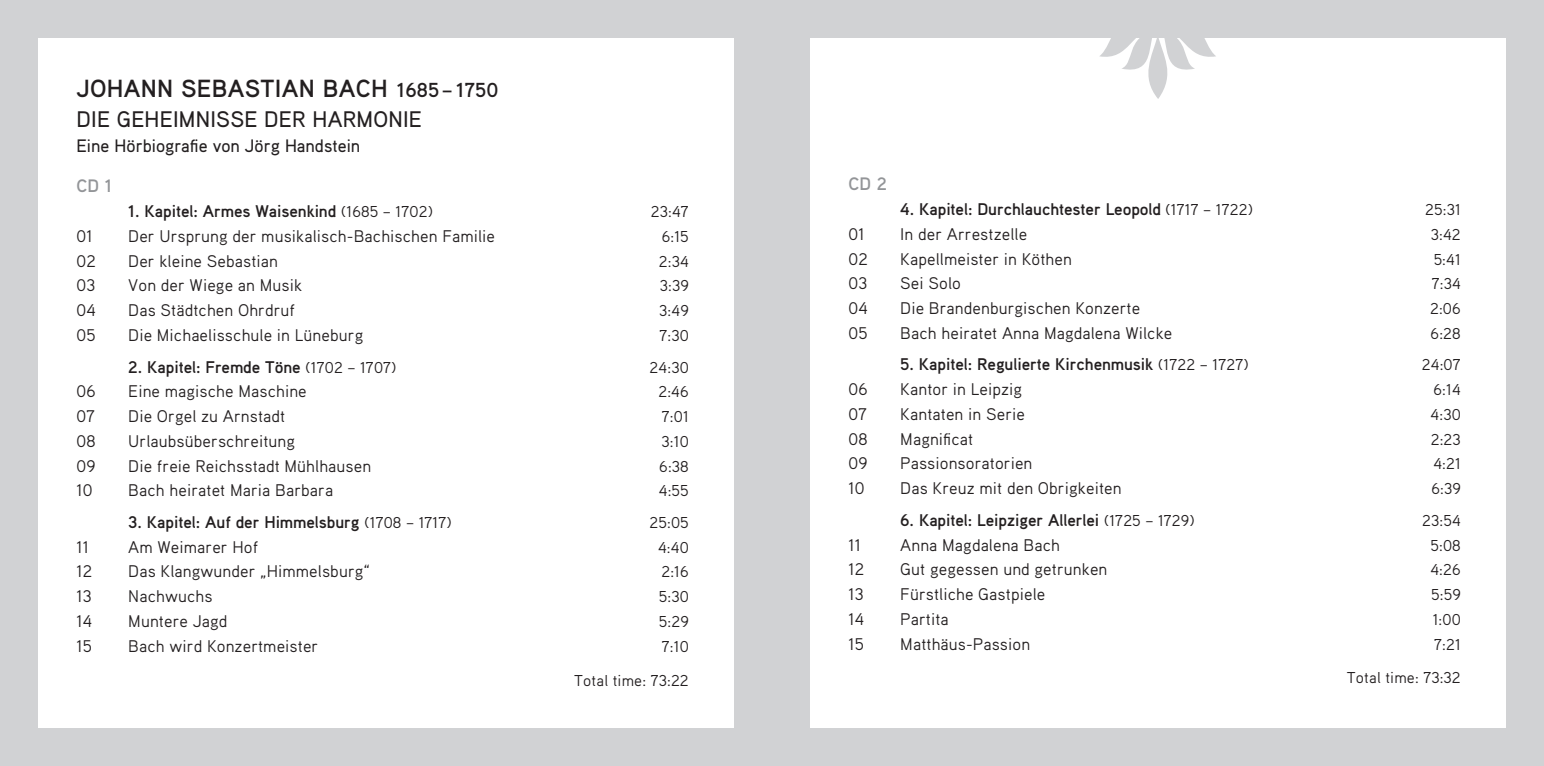
<style>
.page{position:relative;width:1544px;height:766px;background:#fff}
.page>*{position:absolute;margin:0;border:0;box-sizing:border-box;transform-origin:0 0}
.t1{font:700 24.75px "Aaux Pro";letter-spacing:.01em;color:#231f20}
.t2{font:500 22.5px "Aaux Pro";letter-spacing:.01em;color:#231f20}
.t3{font:500 18px "Aaux Pro";color:#231f20}
.t4{font:700 18px "Aaux Pro";color:#939598}
.t5{font:16.88px "Aaux Pro";letter-spacing:.005em;color:#231f20}
.t6{font:700 16.88px "Aaux Pro";letter-spacing:-.005em;color:#231f20}
.t7{font:15.75px/33.8px "Aaux Pro";letter-spacing:.01em;color:#231f20;text-align:right}
.s1{font-size:20.25px}
.s2{font-weight:400;font-size:15.75px}
</style>
<div class="page">
<div style="left:0;top:0;width:1543px;height:765px;background:#d1d2d4"></div>
<div style="left:810px;top:38px;width:695px;height:689px;background:#fff"></div>
<svg style="left:1099px;top:38px;width:117px;height:61px"></svg>
<div style="left:38px;top:38px;width:695px;height:689px;background:#fff"></div>
<h1 class="t1" style="left:77px;top:72px;width:423px">JOHANN SEBASTIAN BACH <span class="s1">1685– 1750</span></h1>
<h2 class="t2" style="left:77px;top:105px;width:347px">DIE GEHEIMNISSE DER HARMONIE</h2>
<p class="t3" style="left:77px;top:134px;width:285px">Eine Hörbiografie von Jörg Handstein</p>
<p class="t4" style="left:77px;top:174px;width:37px">CD 1</p>
<p class="t6" style="left:128px;top:200px;width:306px">1. Kapitel: Armes Waisenkind <span class="s2">(1685 – 1702)</span></p>
<p class="t7" style="left:651px;top:194px;width:39px">23:47</p>
<p class="t5" style="left:77px;top:225px;width:17px">01</p>
<p class="t5" style="left:128px;top:225px;width:368px">Der Ursprung der musikalisch-Bachischen Familie</p>
<p class="t7" style="left:662px;top:219px;width:28px">6:15</p>
<p class="t5" style="left:77px;top:250px;width:21px">02</p>
<p class="t5" style="left:128px;top:250px;width:151px">Der kleine Sebastian</p>
<p class="t7" style="left:659px;top:244px;width:31px">2:34</p>
<p class="t5" style="left:77px;top:275px;width:20px">03</p>
<p class="t5" style="left:128px;top:275px;width:175px">Von der Wiege an Musik</p>
<p class="t7" style="left:660px;top:268px;width:30px">3:39</p>
<p class="t5" style="left:77px;top:299px;width:21px">04</p>
<p class="t5" style="left:128px;top:299px;width:168px">Das Städtchen Ohrdruf</p>
<p class="t7" style="left:659px;top:293px;width:31px">3:49</p>
<p class="t5" style="left:77px;top:324px;width:20px">05</p>
<p class="t5" style="left:128px;top:324px;width:236px">Die Michaelisschule in Lüneburg</p>
<p class="t7" style="left:659px;top:318px;width:31px">7:30</p>
<p class="t6" style="left:128px;top:356px;width:270px">2. Kapitel: Fremde Töne <span class="s2">(1702 – 1707)</span></p>
<p class="t7" style="left:649px;top:349px;width:41px">24:30</p>
<p class="t5" style="left:77px;top:380px;width:21px">06</p>
<p class="t5" style="left:128px;top:380px;width:180px">Eine magische Maschine</p>
<p class="t7" style="left:658px;top:374px;width:32px">2:46</p>
<p class="t5" style="left:77px;top:405px;width:20px">07</p>
<p class="t5" style="left:128px;top:405px;width:158px">Die Orgel zu Arnstadt</p>
<p class="t7" style="left:662px;top:399px;width:28px">7:01</p>
<p class="t5" style="left:77px;top:430px;width:20px">08</p>
<p class="t5" style="left:128px;top:430px;width:168px">Urlaubsüberschreitung</p>
<p class="t7" style="left:661px;top:424px;width:29px">3:10</p>
<p class="t5" style="left:77px;top:455px;width:20px">09</p>
<p class="t5" style="left:128px;top:455px;width:244px">Die freie Reichsstadt Mühlhausen</p>
<p class="t7" style="left:659px;top:448px;width:31px">6:38</p>
<p class="t5" style="left:77px;top:479px;width:17px">10</p>
<p class="t5" style="left:128px;top:479px;width:206px">Bach heiratet Maria Barbara</p>
<p class="t7" style="left:659px;top:473px;width:31px">4:55</p>
<p class="t6" style="left:128px;top:511px;width:325px">3. Kapitel: Auf der Himmelsburg <span class="s2">(1708 – 1717)</span></p>
<p class="t7" style="left:649px;top:505px;width:41px">25:05</p>
<p class="t5" style="left:77px;top:536px;width:14px">11</p>
<p class="t5" style="left:128px;top:536px;width:131px">Am Weimarer Hof</p>
<p class="t7" style="left:658px;top:529px;width:32px">4:40</p>
<p class="t5" style="left:77px;top:560px;width:17px">12</p>
<p class="t5" style="left:128px;top:560px;width:243px">Das Klangwunder „Himmelsburg“</p>
<p class="t7" style="left:661px;top:554px;width:29px">2:16</p>
<p class="t5" style="left:77px;top:585px;width:16px">13</p>
<p class="t5" style="left:128px;top:585px;width:86px">Nachwuchs</p>
<p class="t7" style="left:659px;top:579px;width:31px">5:30</p>
<p class="t5" style="left:77px;top:610px;width:17px">14</p>
<p class="t5" style="left:128px;top:610px;width:101px">Muntere Jagd</p>
<p class="t7" style="left:659px;top:604px;width:31px">5:29</p>
<p class="t5" style="left:77px;top:635px;width:17px">15</p>
<p class="t5" style="left:128px;top:635px;width:191px">Bach wird Konzertmeister</p>
<p class="t7" style="left:574px;top:628px;width:116px">7:10<br>Total time: 73:22</p>
<p class="t4" style="left:848px;top:172px;width:40px">CD 2</p>
<p class="t6" style="left:900px;top:198px;width:354px">4. Kapitel: Durchlauchtester Leopold <span class="s2">(1717 – 1722)</span></p>
<p class="t7" style="left:1425px;top:192px;width:37px">25:31</p>
<p class="t5" style="left:848px;top:223px;width:17px">01</p>
<p class="t5" style="left:900px;top:223px;width:128px">In der Arrestzelle</p>
<p class="t7" style="left:1430px;top:217px;width:31px">3:42</p>
<p class="t5" style="left:848px;top:248px;width:21px">02</p>
<p class="t5" style="left:900px;top:248px;width:173px">Kapellmeister in Köthen</p>
<p class="t7" style="left:1433px;top:242px;width:29px">5:41</p>
<p class="t5" style="left:848px;top:273px;width:20px">03</p>
<p class="t5" style="left:900px;top:273px;width:62px">Sei Solo</p>
<p class="t7" style="left:1431px;top:266px;width:30px">7:34</p>
<p class="t5" style="left:848px;top:297px;width:21px">04</p>
<p class="t5" style="left:900px;top:297px;width:241px">Die Brandenburgischen Konzerte</p>
<p class="t7" style="left:1430px;top:291px;width:32px">2:06</p>
<p class="t5" style="left:848px;top:322px;width:20px">05</p>
<p class="t5" style="left:900px;top:322px;width:274px">Bach heiratet Anna Magdalena Wilcke</p>
<p class="t7" style="left:1430px;top:316px;width:32px">6:28</p>
<p class="t6" style="left:900px;top:353px;width:350px">5. Kapitel: Regulierte Kirchenmusik <span class="s2">(1722 – 1727)</span></p>
<p class="t7" style="left:1421px;top:347px;width:40px">24:07</p>
<p class="t5" style="left:848px;top:378px;width:21px">06</p>
<p class="t5" style="left:900px;top:378px;width:123px">Kantor in Leipzig</p>
<p class="t7" style="left:1433px;top:372px;width:29px">6:14</p>
<p class="t5" style="left:848px;top:403px;width:20px">07</p>
<p class="t5" style="left:900px;top:403px;width:126px">Kantaten in Serie</p>
<p class="t7" style="left:1430px;top:397px;width:32px">4:30</p>
<p class="t5" style="left:848px;top:428px;width:20px">08</p>
<p class="t5" style="left:900px;top:428px;width:74px">Magnificat</p>
<p class="t7" style="left:1430px;top:422px;width:31px">2:23</p>
<p class="t5" style="left:848px;top:453px;width:20px">09</p>
<p class="t5" style="left:900px;top:453px;width:134px">Passionsoratorien</p>
<p class="t7" style="left:1433px;top:446px;width:29px">4:21</p>
<p class="t5" style="left:848px;top:477px;width:17px">10</p>
<p class="t5" style="left:900px;top:477px;width:223px">Das Kreuz mit den Obrigkeiten</p>
<p class="t7" style="left:1431px;top:471px;width:31px">6:39</p>
<p class="t6" style="left:900px;top:509px;width:296px">6. Kapitel: Leipziger Allerlei <span class="s2">(1725 – 1729)</span></p>
<p class="t7" style="left:1422px;top:503px;width:40px">23:54</p>
<p class="t5" style="left:848px;top:534px;width:14px">11</p>
<p class="t5" style="left:900px;top:534px;width:161px">Anna Magdalena Bach</p>
<p class="t7" style="left:1430px;top:527px;width:32px">5:08</p>
<p class="t5" style="left:848px;top:558px;width:17px">12</p>
<p class="t5" style="left:900px;top:558px;width:209px">Gut gegessen und getrunken</p>
<p class="t7" style="left:1430px;top:552px;width:32px">4:26</p>
<p class="t5" style="left:848px;top:583px;width:16px">13</p>
<p class="t5" style="left:900px;top:583px;width:146px">Fürstliche Gastpiele</p>
<p class="t7" style="left:1431px;top:577px;width:31px">5:59</p>
<p class="t5" style="left:848px;top:608px;width:17px">14</p>
<p class="t5" style="left:900px;top:608px;width:50px">Partita</p>
<p class="t7" style="left:1432px;top:602px;width:30px">1:00</p>
<p class="t5" style="left:848px;top:633px;width:17px">15</p>
<p class="t5" style="left:900px;top:633px;width:131px">Matthäus-Passion</p>
<p class="t7" style="left:1346px;top:626px;width:115px">7:21<br>Total time: 73:32</p>
</div>
